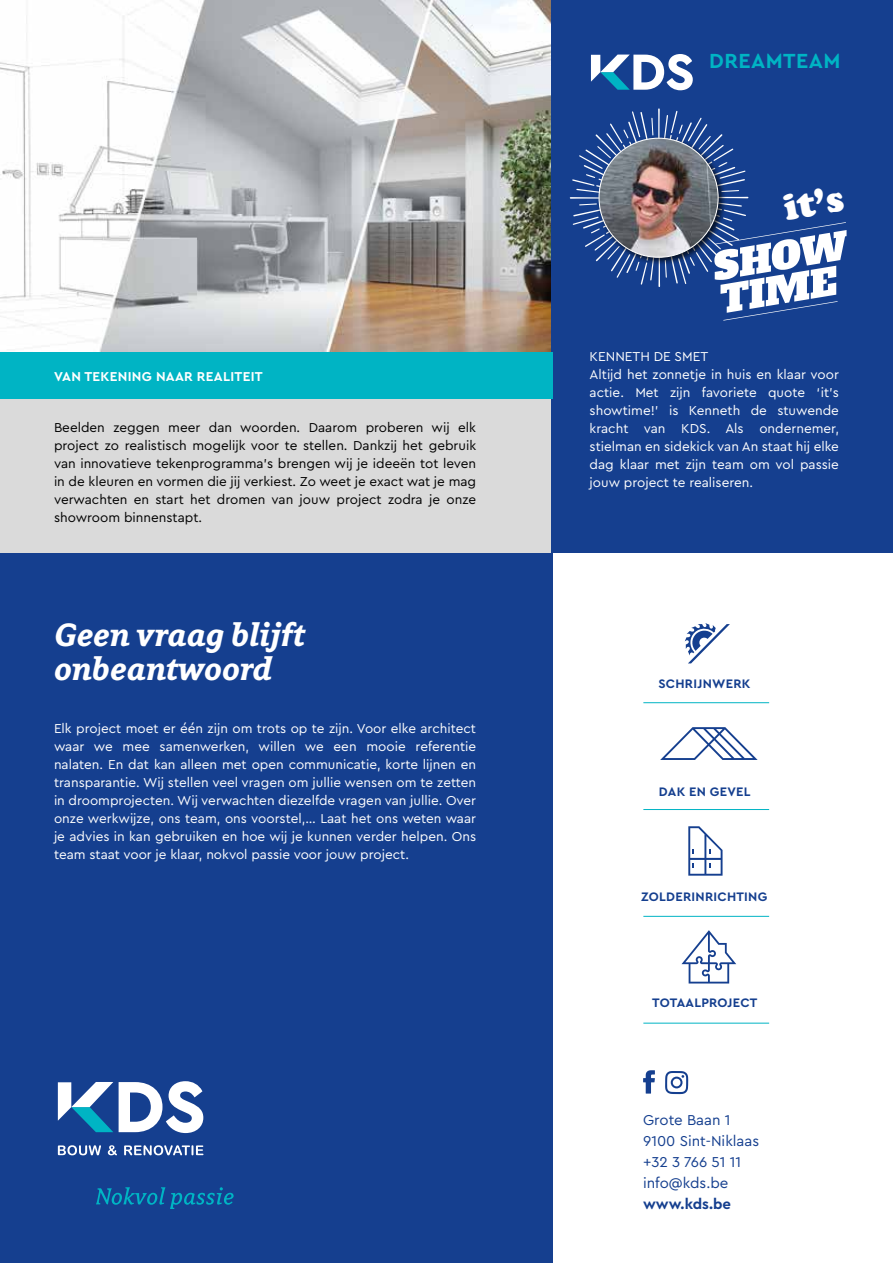
<style>
.page{position:relative;width:893px;height:1263px;background:#fff}
.page>*{position:absolute;margin:0;border:0;box-sizing:border-box;transform-origin:0 0}
.t1{font:900 37.8px "Cooper";color:#fff}
.t2{font:italic 700 36px/34.5px "Avance";color:#fff}
.t3{font:700 21.45px "Cera PRO";letter-spacing:.02em;color:#00b4c4}
.t4{font:15px/21px "Cera PRO";color:#153f8f}
.t5{font:700 15px "Cera PRO";color:#153f8f}
.t6{font:13.5px/18px "Cera PRO";color:#fff;text-align:justify}
.t7{font:13.5px/18px "Cera PRO";color:#000;text-align:justify}
.t8{font:700 13.5px "Cera PRO";letter-spacing:.02em;color:#fff}
.t9{font:700 12.9px "Cera PRO";letter-spacing:.02em;color:#153f8f}
</style>
<div class="page">
<div style="left:0;top:0;width:553px;height:1263px;background:#153f8f"></div>
<svg style="left:96px;top:1187px;width:138px;height:22px"></svg>
<svg style="left:58px;top:1082px;width:55px;height:50px"></svg>
<svg style="left:119px;top:1081px;width:84px;height:52px"></svg>
<svg style="left:58px;top:1145px;width:43px;height:10px"></svg>
<svg style="left:108px;top:1145px;width:9px;height:10px"></svg>
<svg style="left:124px;top:1145px;width:79px;height:10px"></svg>
<svg style="left:665px;top:1071px;width:23px;height:23px"></svg>
<svg style="left:643px;top:1070px;width:12px;height:23px"></svg>
<hr style="left:643px;top:702px;width:126px;height:1px;background:#00b4c4">
<hr style="left:643px;top:809px;width:126px;height:1px;background:#00b4c4">
<hr style="left:643px;top:916px;width:126px;height:1px;background:#00b4c4">
<hr style="left:643px;top:1023px;width:126px;height:1px;background:#00b4c4">
<svg style="left:660px;top:727px;width:98px;height:33px"></svg>
<svg style="left:685px;top:623px;width:45px;height:40px"></svg>
<svg style="left:688px;top:826px;width:34px;height:50px"></svg>
<svg style="left:681px;top:930px;width:55px;height:53px"></svg>
<div style="left:0;top:0;width:553px;height:553px;background:#dadada"></div>
<img style="left:0;top:0;width:552px;height:353px">
<div style="left:552px;top:0;width:341px;height:553px;background:#153f8f"></div>
<div style="left:0;top:353px;width:553px;height:46px;background:#00b4c4"></div>
<svg style="left:570px;top:108px;width:276px;height:213px"></svg>
<svg style="left:591px;top:54px;width:102px;height:36px"></svg>
<p class="t8" style="left:54px;top:368px;width:210px">VAN TEKENING NAAR REALITEIT</p>
<p class="t7" style="left:54px;top:418px;width:424px">Beelden zeggen meer dan woorden. Daarom proberen wij elk project zo realistisch mogelijk voor te stellen. Dankzij het gebruik van innovatieve tekenprogramma’s brengen wij je ideeën tot leven in de kleuren en vormen die jij verkiest. Zo weet je exact wat je mag verwachten en start het dromen van jouw project zodra je onze showroom binnenstapt.</p>
<h2 class="t2" style="left:54px;top:617px;width:252px">Geen vraag blijft onbeantwoord</h2>
<p class="t6" style="left:54px;top:719px;width:424px">Elk project moet er één zijn om trots op te zijn. Voor elke architect waar we mee samenwerken, willen we een mooie referentie nalaten. En dat kan alleen met open communicatie, korte lijnen en transparantie. Wij stellen veel vragen om jullie wensen om te zetten in droomprojecten. Wij verwachten diezelfde vragen van jullie. Over onze werkwijze, ons team, ons voorstel,… Laat het ons weten waar je advies in kan gebruiken en hoe wij je kunnen verder helpen. Ons team staat voor je klaar, nokvol passie voor jouw project.</p>
<h3 class="t3" style="left:709px;top:47px;width:133px">DREAMTEAM</h3>
<h1 class="t1" style="left:780px;top:186px;width:61px;rotate:-10deg">it’s</h1>
<p class="t6" style="left:590px;top:347px;width:251px;text-align:left">KENNETH DE SMET<br>Altijd het zonnetje in huis en klaar voor actie. Met zijn favoriete quote ‘it’s showtime!’ is Kenneth de stuwende kracht van KDS. Als ondernemer, stielman en sidekick van An staat hij elke dag klaar met zijn team om vol passie jouw project te realiseren.</p>
<p class="t9" style="left:658px;top:675px;width:94px">SCHRIJNWERK</p>
<p class="t9" style="left:659px;top:783px;width:93px">DAK EN GEVEL</p>
<p class="t9" style="left:641px;top:888px;width:128px">ZOLDERINRICHTING</p>
<p class="t9" style="left:652px;top:994px;width:107px">TOTAALPROJECT</p>
<p class="t4" style="left:643px;top:1109px;width:118px">Grote Baan 1<br>9100 Sint-Niklaas +32 3 766 51 11 info@kds.be</p>
<p class="t5" style="left:643px;top:1194px;width:89px">www.kds.be</p>
</div>
